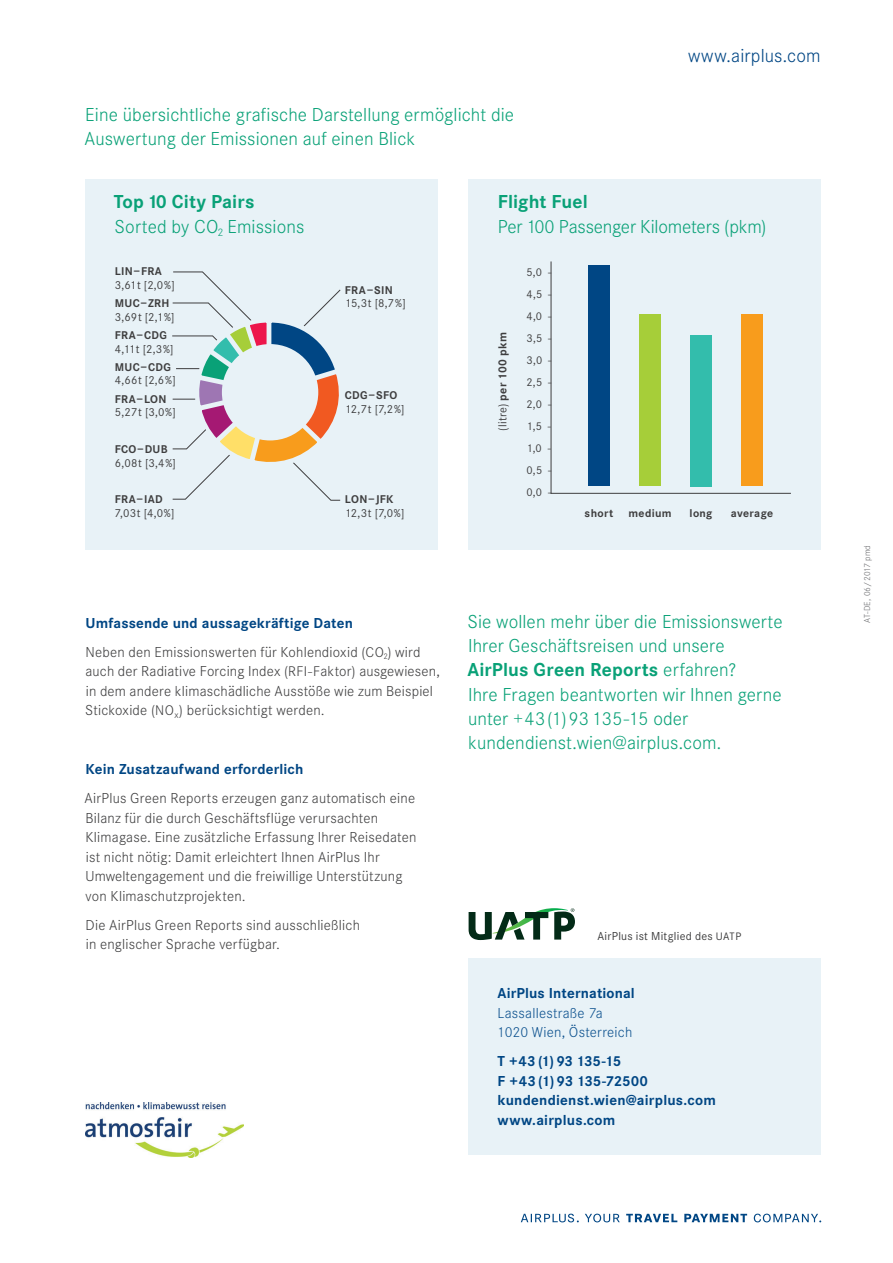
<style>
.page{position:relative;width:893px;height:1263px;background:#fff}
.page>*{position:absolute;margin:0;border:0;box-sizing:border-box;transform-origin:0 0}
.t1{font:300 19.5px/24.3px "Corporate S";letter-spacing:.005em;color:#09a177}
.t2{font:300 19.5px "Corporate S";letter-spacing:.005em;color:#004684}
.t3{font:700 19.5px "Corporate S";letter-spacing:.005em;color:#09a177}
.t4{font:300 15px/19.5px "Corporate S";letter-spacing:.015em;color:#3e3e3f}
.t5{font:700 15px/19.5px "Corporate S";letter-spacing:.01em;color:#004684}
.t6{font:300 15px/19.5px "Corporate S";letter-spacing:.015em;color:#0c518e}
.t7{font:12px "Corporate S";letter-spacing:.02em;color:#3e3e3f}
.t8{font:700 12px "Corporate S";letter-spacing:.025em;color:#3e3e3f}
.t9{font:700 11.7px "Corporate S";letter-spacing:.025em;color:#3e3e3f}
.t10{font:11.7px/22px "Corporate S";color:#3e3e3f;text-align:justify}
.t11{font:300 9px "Corporate S";letter-spacing:.02em;color:#6c6d70}
.s1{font-weight:700}
.s2{font-weight:400}
.s3{font-weight:700;color:#004684}
.s4{font-size:14.55px}
.s5{font-size:11.25px}
</style>
<div class="page">
<div style="left:85px;top:179px;width:353px;height:371px;background:#e8f2f7"></div>
<svg style="left:172px;top:271px;width:169px;height:230px"></svg>
<div style="left:222px;top:344px;width:96px;height:96px;background:#e8f2f7;border-radius:50%"></div>
<div style="left:468px;top:959px;width:353px;height:196px;background:#e8f2f7"></div>
<div style="left:468px;top:179px;width:353px;height:371px;background:#e8f2f7"></div>
<hr style="left:551px;top:493px;width:240px;height:1px;background:#3e3e3f">
<div style="left:588px;top:265px;width:22px;height:221px;background:#004684"></div>
<div style="left:639px;top:314px;width:22px;height:172px;background:#a6ce39"></div>
<div style="left:741px;top:314px;width:22px;height:172px;background:#f89c1c"></div>
<div style="left:690px;top:335px;width:22px;height:151px;background:#33bdac"></div>
<hr style="left:551px;top:261px;width:1px;height:233px;background:#3e3e3f">
<svg style="left:469px;top:908px;width:106px;height:32px"></svg>
<img style="left:85px;top:1102px;width:159px;height:55px">
<svg style="left:521px;top:1213px;width:300px;height:9px"></svg>
<h1 class="t1" style="left:85px;top:102px;width:431px">Eine übersichtliche grafische Darstellung ermöglicht die<br>Auswertung der Emissionen auf einen Blick</h1>
<h1 class="t2" style="left:688px;top:45px;width:134px">www.airplus.com</h1>
<h1 class="t1" style="left:114px;top:190px;width:192px"><span class="s1">Top 10 City Pairs<br></span>Sorted by CO<sub>2</sub> Emissions</h1>
<p class="t9" style="left:115px;top:265px;width:49px">LIN–FRA</p>
<p class="t7" style="left:115px;top:278px;width:61px">3,61 t [2,0 %]</p>
<p class="t9" style="left:115px;top:297px;width:56px">MUC–ZRH</p>
<p class="t7" style="left:115px;top:310px;width:61px">3,69 t [2,1 %]</p>
<p class="t9" style="left:115px;top:328px;width:54px">FRA–CDG</p>
<p class="t7" style="left:115px;top:342px;width:60px">4,11 t [2,3 %]</p>
<p class="t9" style="left:115px;top:360px;width:58px">MUC–CDG</p>
<p class="t7" style="left:115px;top:374px;width:62px">4,66 t [2,6 %]</p>
<p class="t9" style="left:115px;top:392px;width:53px">FRA–LON</p>
<p class="t7" style="left:115px;top:406px;width:63px">5,27 t [3,0 %]</p>
<p class="t9" style="left:115px;top:442px;width:54px">FCO–DUB</p>
<p class="t7" style="left:115px;top:456px;width:63px">6,08 t [3,4 %]</p>
<p class="t9" style="left:115px;top:493px;width:49px">FRA–IAD</p>
<p class="t7" style="left:115px;top:506px;width:61px">7,03 t [4,0 %]</p>
<p class="t9" style="left:345px;top:283px;width:49px">FRA–SIN</p>
<p class="t7" style="left:345px;top:296px;width:62px">15,3 t [8,7 %]</p>
<p class="t9" style="left:345px;top:388px;width:54px">CDG–SFO</p>
<p class="t7" style="left:345px;top:402px;width:61px">12,7 t [7,2 %]</p>
<p class="t9" style="left:345px;top:493px;width:50px">LON–JFK</p>
<p class="t7" style="left:345px;top:506px;width:61px">12,3 t [7,0 %]</p>
<h1 class="t3" style="left:498px;top:191px;width:91px">Flight Fuel</h1>
<h1 class="t1" style="left:498px;top:214px;width:270px">Per 100 Passenger Kilometers (pkm)</h1>
<p class="t10" style="left:526px;top:261px;width:26px">5,0 - 4,5 - 4,0 - 3,5 - 3,0 - 2,5 - 2,0 - 1,5 - 1,0 - 0,5 - 0,0 -</p>
<p class="t8" style="left:496px;top:431px;width:100px;rotate:-90deg"><span class="s2">(litre)</span> per 100 pkm</p>
<p class="t9" style="left:585px;top:506px;width:30px">short</p>
<p class="t9" style="left:628px;top:506px;width:45px">medium</p>
<p class="t9" style="left:690px;top:506px;width:24px">long</p>
<p class="t9" style="left:731px;top:506px;width:44px">average</p>
<p class="t4" style="left:85px;top:608px;width:337px;line-height:29.2px"><span class="s3">Umfassende und aussagekräftige Daten<br></span>Neben den Emissionswerten für Kohlendioxid (<span class="s4">CO</span><sub>2</sub>) wird</p>
<p class="t4" style="left:85px;top:662px;width:356px">auch der Radiative Forcing Index (<span class="s4">RFI-F</span>aktor) ausgewiesen, in dem andere klimaschädliche Ausstöße wie zum Beispiel<br>Stickoxide (<span class="s4">NO</span><sub>x</sub>) berücksichtigt werden.</p>
<p class="t5" style="left:86px;top:759px;width:219px">Kein Zusatzaufwand erforderlich</p>
<p class="t4" style="left:85px;top:789px;width:333px">AirPlus Green Reports erzeugen ganz automatisch eine Bilanz für die durch Geschäftsflüge verursachten Klimagase. Eine zusätzliche Erfassung Ihrer Reisedaten ist nicht nötig: Damit erleichtert Ihnen AirPlus Ihr Umweltengagement und die freiwillige Unterstützung von Klimaschutzprojekten.</p>
<p class="t4" style="left:86px;top:915px;width:276px">Die AirPlus Green Reports sind ausschließlich in englischer Sprache verfügbar.</p>
<h1 class="t1" style="left:468px;top:609px;width:317px">Sie wollen mehr über die Emissionswerte Ihrer Geschäftsreisen und unsere <span class="s1">AirPlus Green Reports</span> erfahren?<br>Ihre Fragen beantworten wir Ihnen gerne unter +43(1)93 135-15 oder kundendienst.wien@airplus.com.</h1>
<p class="t7" style="left:597px;top:929px;width:145px">AirPlus ist Mitglied des <span class="s5">UATP</span></p>
<p class="t5" style="left:497px;top:984px;width:139px">AirPlus International</p>
<p class="t6" style="left:497px;top:1003px;width:136px">Lassallestraße 7a<br>1020 Wien, Österreich</p>
<p class="t5" style="left:497px;top:1052px;width:220px">T +43 (1) 93 135-15<br>F +43 (1) 93 135-72500 kundendienst.wien@airplus.com www.airplus.com</p>
<p class="t11" style="left:862px;top:623px;width:79px;rotate:-90deg">AT-DE, 06/2017 pmd</p>
</div>
